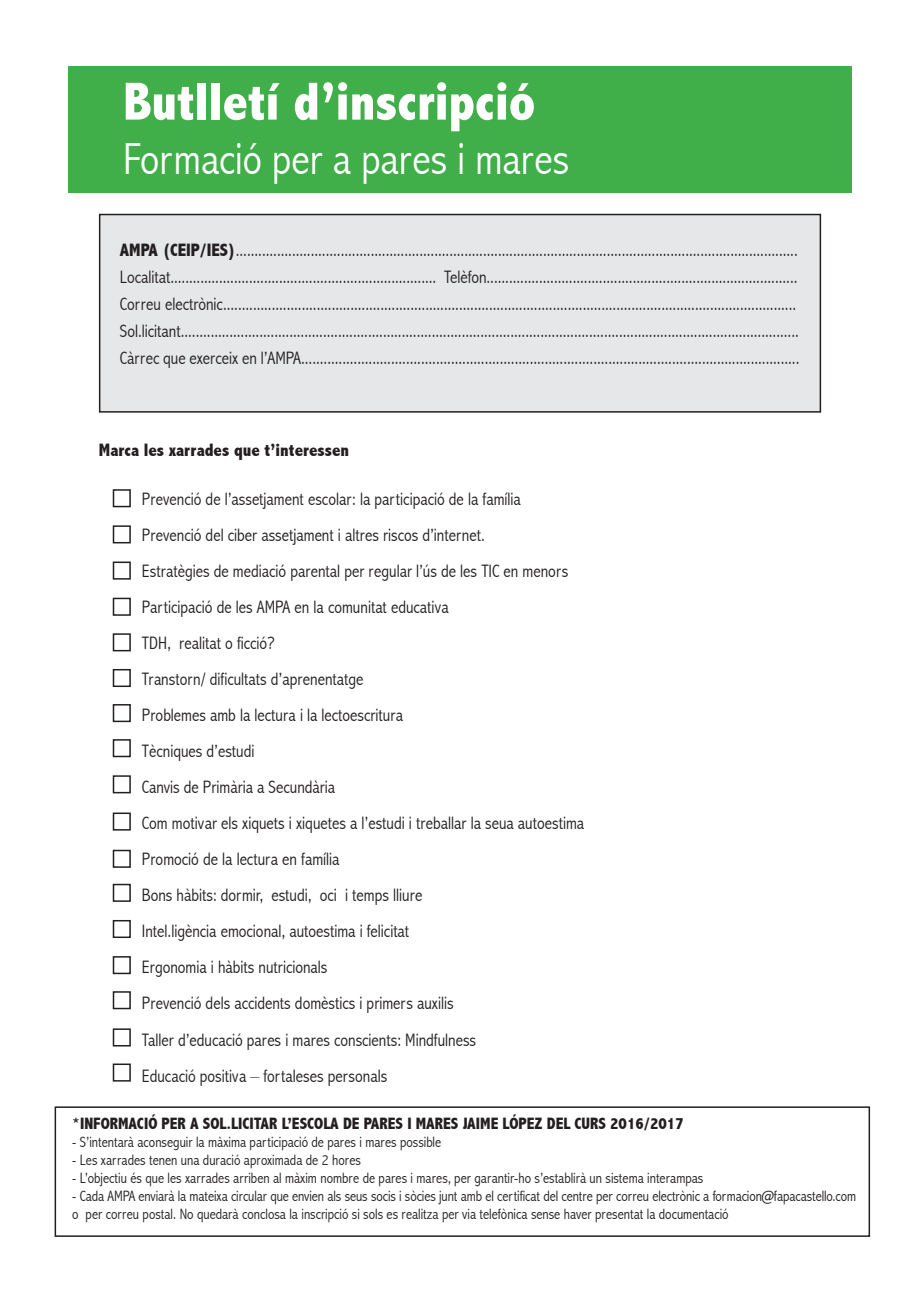
<style>
.page{position:relative;width:919px;height:1289px;background:#fff}
.page>*{position:absolute;margin:0;border:0;box-sizing:border-box;transform-origin:0 0}
.t1{font:800 condensed 54px "Abadi";color:#fff}
.t2{font:300 condensed 45px "Abadi";color:#fff}
.t3{font:300 condensed 18px "Abadi";color:#231f20}
.t4{font:800 condensed 18px "Abadi";color:#231f20}
.t5{font:800 condensed 16.5px "Abadi";color:#231f20}
.t6{font:300 condensed 15px/18px "Abadi";color:#231f20}
.s1{font-weight:800}
</style>
<div class="page">
<div style="left:100px;top:214px;width:720px;height:198px;background:#e6e7e9"></div>
<div style="left:99px;top:214px;width:722px;height:198px;border:2px solid #231f20"></div>
<div style="left:68px;top:67px;width:784px;height:126px;background:#40ae49"></div>
<div style="left:113px;top:489px;width:18px;height:18px;border:2px solid #231f20"></div>
<div style="left:113px;top:525px;width:18px;height:18px;border:2px solid #231f20"></div>
<div style="left:113px;top:561px;width:18px;height:18px;border:2px solid #231f20"></div>
<div style="left:113px;top:597px;width:18px;height:18px;border:2px solid #231f20"></div>
<div style="left:113px;top:633px;width:18px;height:18px;border:2px solid #231f20"></div>
<div style="left:113px;top:669px;width:18px;height:18px;border:2px solid #231f20"></div>
<div style="left:113px;top:704px;width:18px;height:18px;border:2px solid #231f20"></div>
<div style="left:113px;top:739px;width:18px;height:18px;border:2px solid #231f20"></div>
<div style="left:113px;top:775px;width:18px;height:18px;border:2px solid #231f20"></div>
<div style="left:113px;top:812px;width:18px;height:18px;border:2px solid #231f20"></div>
<div style="left:113px;top:849px;width:18px;height:18px;border:2px solid #231f20"></div>
<div style="left:113px;top:883px;width:18px;height:18px;border:2px solid #231f20"></div>
<div style="left:113px;top:919px;width:18px;height:19px;border:2px solid #231f20"></div>
<div style="left:113px;top:956px;width:18px;height:18px;border:2px solid #231f20"></div>
<div style="left:113px;top:991px;width:18px;height:18px;border:2px solid #231f20"></div>
<div style="left:113px;top:1028px;width:18px;height:18px;border:2px solid #231f20"></div>
<div style="left:113px;top:1063px;width:18px;height:18px;border:2px solid #231f20"></div>
<div style="left:55px;top:1106px;width:815px;height:130px;border:2px solid #231f20"></div>
<p class="t1" style="left:123px;top:70px;width:414px">Butlletí d’inscripció</p>
<p class="t2" style="left:123px;top:132px;width:447px">Formació per a pares i mares</p>
<p class="t3" style="left:120px;top:239px;width:679px"><span class="s1">AMPA (CEIP/IES)</span>......................................................................................................................................................</p>
<p class="t3" style="left:120px;top:266px;width:679px">Localitat....................................................................... Telèfon...................................................................................</p>
<p class="t3" style="left:120px;top:293px;width:677px">Correu electrònic.........................................................................................................................................................</p>
<p class="t3" style="left:120px;top:320px;width:680px">Sol.licitant.....................................................................................................................................................................</p>
<p class="t3" style="left:120px;top:347px;width:681px">Càrrec que exerceix en l’AMPA.....................................................................................................................................</p>
<p class="t4" style="left:99px;top:439px;width:252px">Marca les xarrades que t’interessen</p>
<p class="t3" style="left:142px;top:489px;width:380px">Prevenció de l’assetjament escolar: la participació de la família</p>
<p class="t3" style="left:142px;top:525px;width:344px">Prevenció del ciber assetjament i altres riscos d’internet.</p>
<p class="t3" style="left:142px;top:561px;width:428px">Estratègies de mediació parental per regular l’ús de les TIC en menors</p>
<p class="t3" style="left:142px;top:597px;width:308px">Participació de les AMPA en la comunitat educativa</p>
<p class="t3" style="left:142px;top:633px;width:134px">TDH, realitat o ficció?</p>
<p class="t3" style="left:142px;top:669px;width:223px">Transtorn/ dificultats d’aprenentatge</p>
<p class="t3" style="left:142px;top:705px;width:263px">Problemes amb la lectura i la lectoescritura</p>
<p class="t3" style="left:142px;top:741px;width:114px">Tècniques d’estudi</p>
<p class="t3" style="left:142px;top:777px;width:195px">Canvis de Primària a Secundària</p>
<p class="t3" style="left:142px;top:813px;width:444px">Com motivar els xiquets i xiquetes a l’estudi i treballar la seua autoestima</p>
<p class="t3" style="left:142px;top:849px;width:199px">Promoció de la lectura en família</p>
<p class="t3" style="left:142px;top:885px;width:282px">Bons hàbits: dormir, estudi, oci i temps lliure</p>
<p class="t3" style="left:142px;top:921px;width:269px">Intel.ligència emocional, autoestima i felicitat</p>
<p class="t3" style="left:142px;top:957px;width:187px">Ergonomia i hàbits nutricionals</p>
<p class="t3" style="left:142px;top:993px;width:313px">Prevenció dels accidents domèstics i primers auxilis</p>
<p class="t3" style="left:142px;top:1029px;width:336px">Taller d’educació pares i mares conscients: Mindfulness</p>
<p class="t3" style="left:142px;top:1065px;width:247px">Educació positiva – fortaleses personals</p>
<p class="t5" style="left:72px;top:1113px;width:613px">*INFORMACIÓ PER A SOL.LICITAR L’ESCOLA DE PARES I MARES JAIME LÓPEZ DEL CURS 2016/2017</p>
<p class="t6" style="left:72px;top:1132px;width:370px">- S’intentarà aconseguir la màxima participació de pares i mares possible</p>
<p class="t6" style="left:72px;top:1150px;width:290px">- Les xarrades tenen una duració aproximada de 2 hores</p>
<p class="t6" style="left:72px;top:1168px;width:632px">- L’objectiu és que les xarrades arriben al màxim nombre de pares i mares, per garantir-ho s’establirà un sistema interampas</p>
<p class="t6" style="left:72px;top:1186px;width:785px">- Cada AMPA enviarà la mateixa circular que envien als seus socis i sòcies junt amb el certificat del centre per correu electrònic a formacion@fapacastello.com o per correu postal. No quedarà conclosa la inscripció si sols es realitza per via telefònica sense haver presentat la documentació</p>
</div>
